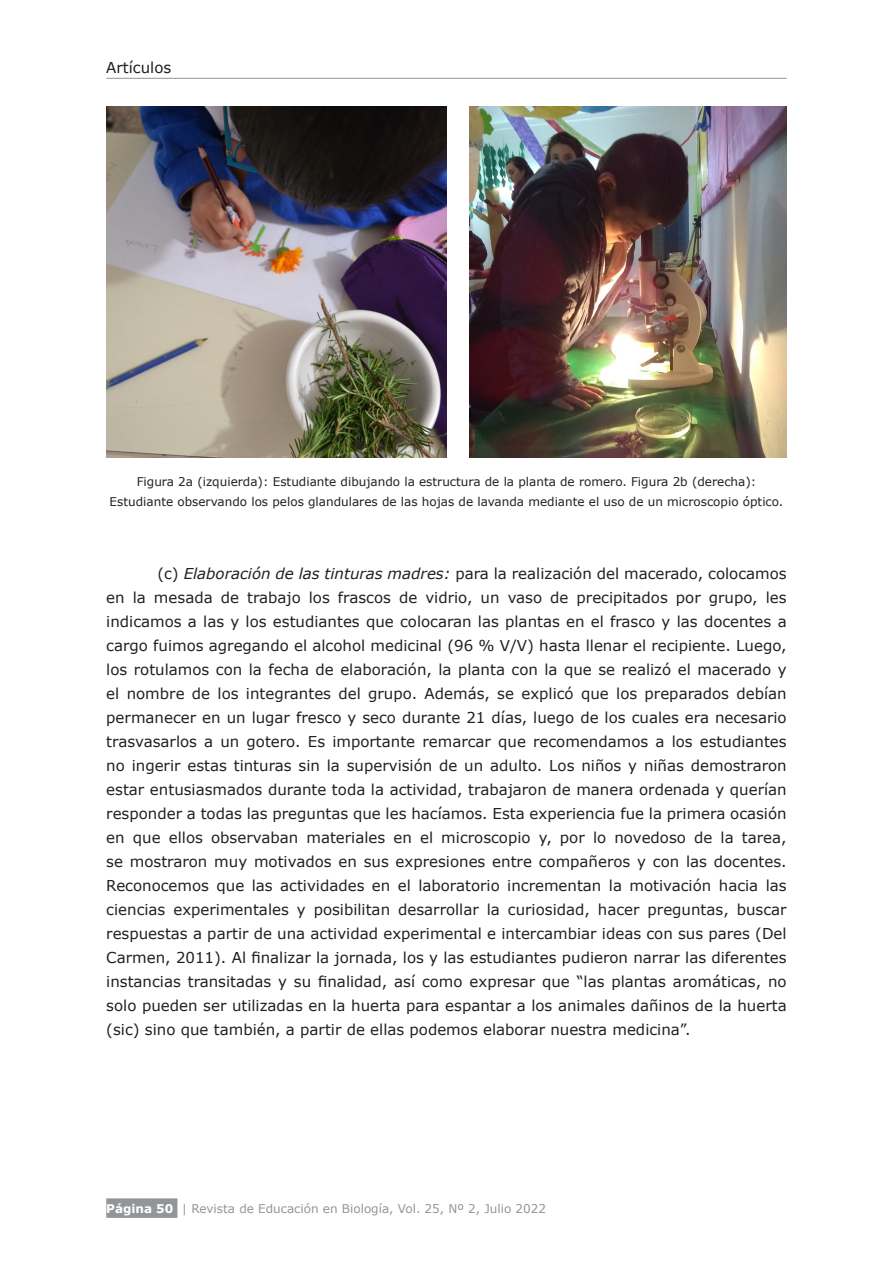
<style>
.page{position:relative;width:893px;height:1263px;background:#fff}
.page>*{position:absolute;margin:0;border:0;box-sizing:border-box;transform-origin:0 0}
.Base{font:15px/24px "Verdana";color:#231f20;text-align:justify}
.Notas_al_pie{font:12px/19.5px "Verdana";color:#231f20;text-align:center}
.t1{font:12px "Verdana";color:#939598}
.s1{font-style:italic}
.s2{font-weight:700;color:#fff}
</style>
<div class="page">
<div style="left:106px;top:1198px;width:71px;height:20px;background:#939598"></div>
<hr style="left:106px;top:78px;width:681px;height:1px;background:#939598">
<img style="left:106px;top:106px;width:340px;height:351px">
<img style="left:470px;top:106px;width:317px;height:351px">
<p class="Base" style="left:106px;top:56px;width:67px">Artículos</p>
<p class="Notas_al_pie" style="left:110px;top:472px;width:675px">Figura 2a (izquierda): Estudiante dibujando la estructura de la planta de romero. Figura 2b (derecha):<br>Estudiante observando los pelos glandulares de las hojas de lavanda mediante el uso de un microscopio óptico.</p>
<p class="Base" style="left:106px;top:562px;width:682px;text-indent:51px">(c) <span class="s1">Elaboración de las tinturas madres:</span> para la realización del macerado, colocamos en la mesada de trabajo los frascos de vidrio, un vaso de precipitados por grupo, les indicamos a las y los estudiantes que colocaran las plantas en el frasco y las docentes a cargo fuimos agregando el alcohol medicinal (96 % V/V) hasta llenar el recipiente. Luego, los rotulamos con la fecha de elaboración, la planta con la que se realizó el macerado y el nombre de los integrantes del grupo. Además, se explicó que los preparados debían permanecer en un lugar fresco y seco durante 21 días, luego de los cuales era necesario trasvasarlos a un gotero. Es importante remarcar que recomendamos a los estudiantes no ingerir estas tinturas sin la supervisión de un adulto. Los niños y niñas demostraron estar entusiasmados durante toda la actividad, trabajaron de manera ordenada y querían responder a todas las preguntas que les hacíamos. Esta experiencia fue la primera ocasión en que ellos observaban materiales en el microscopio y, por lo novedoso de la tarea, se mostraron muy motivados en sus expresiones entre compañeros y con las docentes.<br>Reconocemos que las actividades en el laboratorio incrementan la motivación hacia las ciencias experimentales y posibilitan desarrollar la curiosidad, hacer preguntas, buscar respuestas a partir de una actividad experimental e intercambiar ideas con sus pares (Del Carmen, 2011). Al finalizar la jornada, los y las estudiantes pudieron narrar las diferentes instancias transitadas y su finalidad, así como expresar que “las plantas aromáticas, no solo pueden ser utilizadas en la huerta para espantar a los animales dañinos de la huerta (sic) sino que también, a partir de ellas podemos elaborar nuestra medicina”.</p>
<p class="t1" style="left:106px;top:1200px;width:441px"><span class="s2">Página 50</span> | Revista de Educación en Biología, Vol. 25, Nº 2, Julio 2022</p>
</div>
